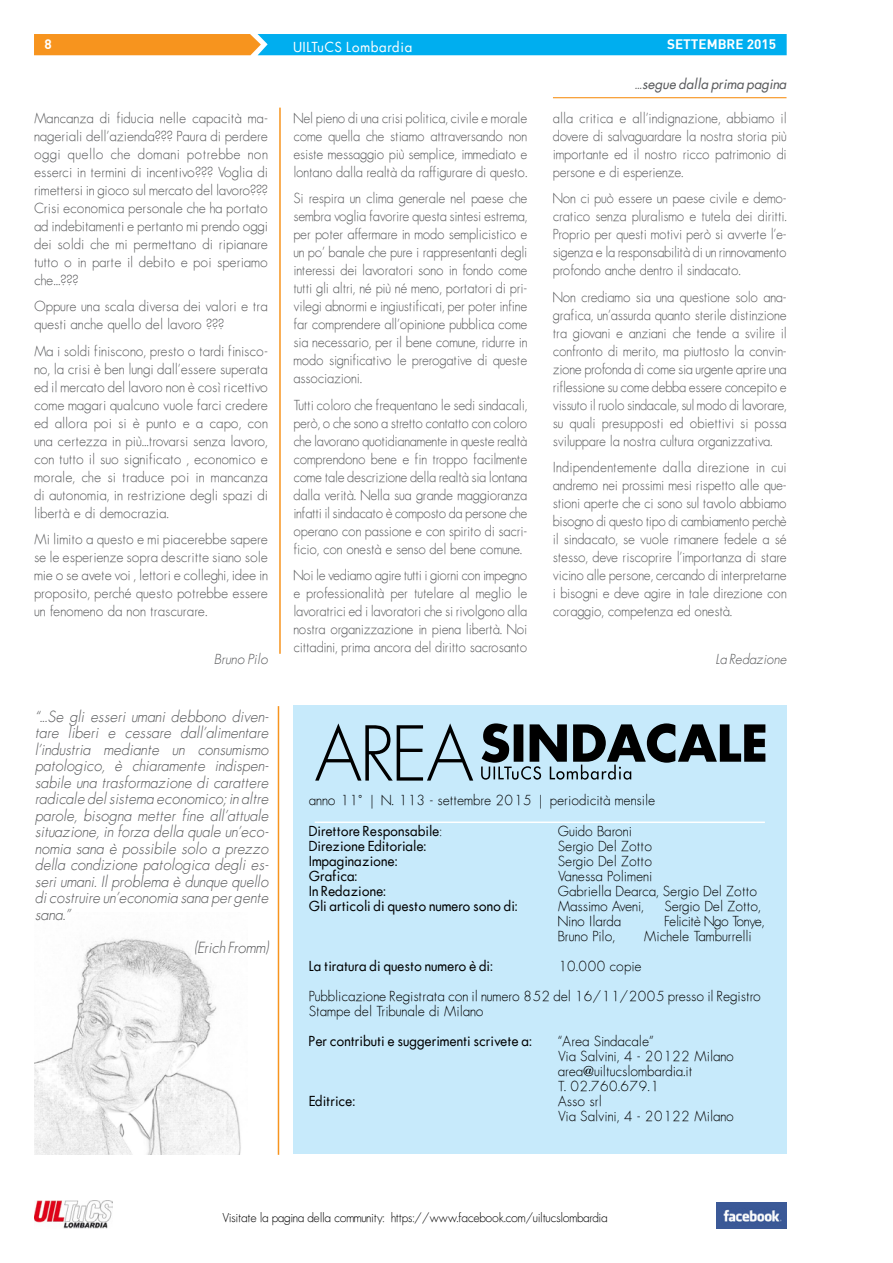
<style>
.page{position:relative;width:893px;height:1263px;background:#fff}
.page>*{position:absolute;margin:0;border:0;box-sizing:border-box;transform-origin:0 0}
.t1{font:italic 15px/16.5px "Futura ICG Light";letter-spacing:-.01em;color:#58595b;text-align:justify}
.t2{font:13.5px/18px "Futura ICG Light";letter-spacing:-.01em;color:#58595b;text-align:justify}
.t3{font:13.5px/15px "Futura ICG Light";color:#000}
.t4{font:13.5px "Futura ICG Book";color:#000}
.t5{font:italic 13.5px "Futura ICG Book";letter-spacing:-.005em;color:#58595b}
.t6{font:italic 13.5px "Futura ICG Light";letter-spacing:-.01em;color:#58595b}
.t7{font:13.5px "Futura ICG Light";letter-spacing:-.03em;color:#000}
.t8{font:13.5px "Futura ICG Book";letter-spacing:.05em;color:#fff}
.t9{font:13.5px "DIN Bold";color:#fff}
.t10{font:12px "Futura ICG Light";letter-spacing:-.025em;color:#000}
.s1{font-family:"Futura ICG Light"}
</style>
<div class="page">
<svg style="left:34px;top:34px;width:753px;height:21px;background:#4ba7b1"></svg>
<img style="left:34px;top:938px;width:207px;height:216px">
<img style="left:34px;top:1200px;width:79px;height:29px">
<img style="left:717px;top:1203px;width:70px;height:26px">
<div style="left:293px;top:705px;width:494px;height:449px;background:#c7eafb"></div>
<svg style="left:481px;top:723px;width:284px;height:57px"></svg>
<svg style="left:315px;top:723px;width:158px;height:58px"></svg>
<hr style="left:315px;top:821px;width:450px;height:2px;background:#fff">
<hr style="left:278px;top:706px;width:1px;height:449px;background:#f7941e">
<hr style="left:553px;top:97px;width:233px;height:1px;background:#f7941e">
<hr style="left:279px;top:108px;width:2px;height:546px;background:#f7941e">
<p class="t9" style="left:45px;top:36px;width:9px">8</p>
<p class="t8" style="left:293px;top:38px;width:120px">UILTuCS Lombardia</p>
<p class="t9" style="left:667px;top:36px;width:111px">SETTEMBRE 2015</p>
<p class="t2" style="left:34px;top:108px;width:235px">Mancanza di fiducia nelle capacità ma&shy;nageriali dell’azienda??? Paura di perdere oggi quello che domani potrebbe non esserci in termini di incentivo??? Voglia di rimettersi in gioco sul mercato del lavoro???<br>Crisi economica personale che ha portato ad indebitamenti e pertanto mi prendo oggi dei soldi che mi permettano di ripianare tutto o in parte il debito e poi speriamo che...???</p>
<p class="t2" style="left:34px;top:297px;width:235px">Oppure una scala diversa dei valori e tra questi anche quello del lavoro ???</p>
<p class="t2" style="left:34px;top:341px;width:235px">Ma i soldi finiscono, presto o tardi finisco&shy;no, la crisi è ben lungi dall’essere superata ed il mercato del lavoro non è così ricettivo come magari qualcuno vuole farci credere ed allora poi si è punto e a capo, con una certezza in più...trovarsi senza lavoro, con tutto il suo significato , economico e morale, che si traduce poi in mancanza di autonomia, in restrizione degli spazi di libertà e di democrazia.</p>
<p class="t2" style="left:34px;top:530px;width:235px">Mi limito a questo e mi piacerebbe sapere se le esperienze sopra descritte siano sole mie o se avete voi , lettori e colleghi, idee in proposito, perché questo potrebbe essere un fenomeno da non trascurare.</p>
<p class="t6" style="left:214px;top:650px;width:56px">Bruno Pilo</p>
<p class="t1" style="left:35px;top:708px;width:235px">“...Se gli esseri umani debbono diven&shy;tare liberi e cessare dall’alimentare l’industria mediante un consumismo patologico, è chiaramente indispen&shy;sabile una trasformazione di carattere radicale del sistema economico; in altre parole, bisogna metter fine all’attuale situazione, in forza della quale un’eco&shy;nomia sana è possibile solo a prezzo della condizione patologica degli es&shy;seri umani. Il problema è dunque quello di costruire un’economia sana per gente sana.”</p>
<p class="t1" style="left:194px;top:939px;width:76px">(Erich Fromm)</p>
<p class="t2" style="left:293px;top:108px;width:235px">Nel pieno di una crisi politica, civile e morale come quella che stiamo attraversando non esiste messaggio più semplice, immediato e lontano dalla realtà da raffigurare di questo.</p>
<p class="t2" style="left:293px;top:189px;width:235px">Si respira un clima generale nel paese che sembra voglia favorire questa sintesi estrema, per poter affermare in modo semplicistico e un po’ banale che pure i rappresentanti degli interessi dei lavoratori sono in fondo come tutti gli altri, né più né meno, portatori di pri&shy;vilegi abnormi e ingiustificati, per poter infine far comprendere all’opinione pubblica come sia necessario, per il bene comune, ridurre in modo significativo le prerogative di queste associazioni.</p>
<p class="t2" style="left:293px;top:395px;width:235px">Tutti coloro che frequentano le sedi sindacali, però, o che sono a stretto contatto con coloro che lavorano quotidianamente in queste realtà comprendono bene e fin troppo facilmente come tale descrizione della realtà sia lontana dalla verità. Nella sua grande maggioranza infatti il sindacato è composto da persone che operano con passione e con spirito di sacri&shy;ficio, con onestà e senso del bene comune.</p>
<p class="t2" style="left:293px;top:566px;width:235px">Noi le vediamo agire tutti i giorni con impegno e professionalità per tutelare al meglio le lavoratrici ed i lavoratori che si rivolgono alla nostra organizzazione in piena libertà. Noi cittadini, prima ancora del diritto sacrosanto</p>
<p class="t5" style="left:635px;top:75px;width:153px">...segue dalla prima pagina</p>
<p class="t2" style="left:553px;top:108px;width:235px">alla critica e all’indignazione, abbiamo il dovere di salvaguardare la nostra storia più importante ed il nostro ricco patrimonio di persone e di esperienze.</p>
<p class="t2" style="left:553px;top:189px;width:235px">Non ci può essere un paese civile e demo&shy;cratico senza pluralismo e tutela dei diritti.<br>Proprio per questi motivi però si avverte l’e&shy;sigenza e la responsabilità di un rinnovamento profondo anche dentro il sindacato.</p>
<p class="t2" style="left:553px;top:287px;width:235px">Non crediamo sia una questione solo ana&shy;grafica, un’assurda quanto sterile distinzione tra giovani e anziani che tende a svilire il confronto di merito, ma piuttosto la convin&shy;zione profonda di come sia urgente aprire una riflessione su come debba essere concepito e vissuto il ruolo sindacale, sul modo di lavorare, su quali presupposti ed obiettivi si possa sviluppare la nostra cultura organizzativa.</p>
<p class="t2" style="left:553px;top:458px;width:235px">Indipendentemente dalla direzione in cui andremo nei prossimi mesi rispetto alle que&shy;stioni aperte che ci sono sul tavolo abbiamo bisogno di questo tipo di cambiamento perchè il sindacato, se vuole rimanere fedele a sé stesso, deve riscoprire l’importanza di stare vicino alle persone, cercando di interpretarne i bisogni e deve agire in tale direzione con coraggio, competenza ed onestà.</p>
<p class="t6" style="left:715px;top:650px;width:73px">La Redazione</p>
<p class="t3" style="left:309px;top:792px;width:348px">anno 11° | N. 113 - settembre 2015 | periodicità mensile</p>
<p class="t4" style="left:309px;top:822px;width:135px">Direttore Responsabile<span class="s1">:</span></p>
<p class="t3" style="left:558px;top:824px;width:76px">Guido Baroni</p>
<p class="t4" style="left:309px;top:837px;width:119px">Direzione Editoriale:</p>
<p class="t3" style="left:558px;top:839px;width:96px">Sergio Del Zotto</p>
<p class="t4" style="left:309px;top:852px;width:90px">Impaginazione:</p>
<p class="t3" style="left:558px;top:854px;width:96px">Sergio Del Zotto</p>
<p class="t4" style="left:309px;top:867px;width:50px">Grafica:</p>
<p class="t3" style="left:558px;top:869px;width:96px">Vanessa Polimeni</p>
<p class="t4" style="left:309px;top:882px;width:79px">In Redazione:</p>
<p class="t3" style="left:558px;top:884px;width:201px">Gabriella Dearca, Sergio Del Zotto</p>
<p class="t4" style="left:309px;top:897px;width:210px">Gli articoli di questo numero sono di:</p>
<p class="t3" style="left:558px;top:899px;width:88px">Massimo Aveni,</p>
<p class="t3" style="left:664px;top:899px;width:98px">Sergio Del Zotto,</p>
<p class="t3" style="left:558px;top:914px;width:65px">Nino Ilarda</p>
<p class="t7" style="left:664px;top:912px;width:101px">Felicitè Ngo Tonye,</p>
<p class="t3" style="left:558px;top:929px;width:59px">Bruno Pilo,</p>
<p class="t3" style="left:644px;top:929px;width:109px">Michele Tamburrelli</p>
<p class="t4" style="left:309px;top:957px;width:186px">La tiratura di questo numero è di:</p>
<p class="t3" style="left:558px;top:959px;width:85px">10.000 copie</p>
<p class="t3" style="left:309px;top:989px;width:454px">Pubblicazione Registrata con il numero 852 del 16/11/2005 presso il Registro<br>Stampe del Tribunale di Milano</p>
<p class="t4" style="left:309px;top:1032px;width:225px">Per contributi e suggerimenti scrivete a:</p>
<p class="t3" style="left:558px;top:1034px;width:178px">“Area Sindacale”<br>Via Salvini, 4 - 20122 Milano area@uiltucslombardia.it<br>T. 02.760.679.1</p>
<p class="t4" style="left:309px;top:1092px;width:48px">Editrice:</p>
<p class="t3" style="left:558px;top:1094px;width:178px">Asso srl<br>Via Salvini, 4 - 20122 Milano</p>
<p class="t10" style="left:222px;top:1210px;width:387px">Visitate la pagina della community: https://www.facebook.com/uiltucslombardia</p>
</div>
